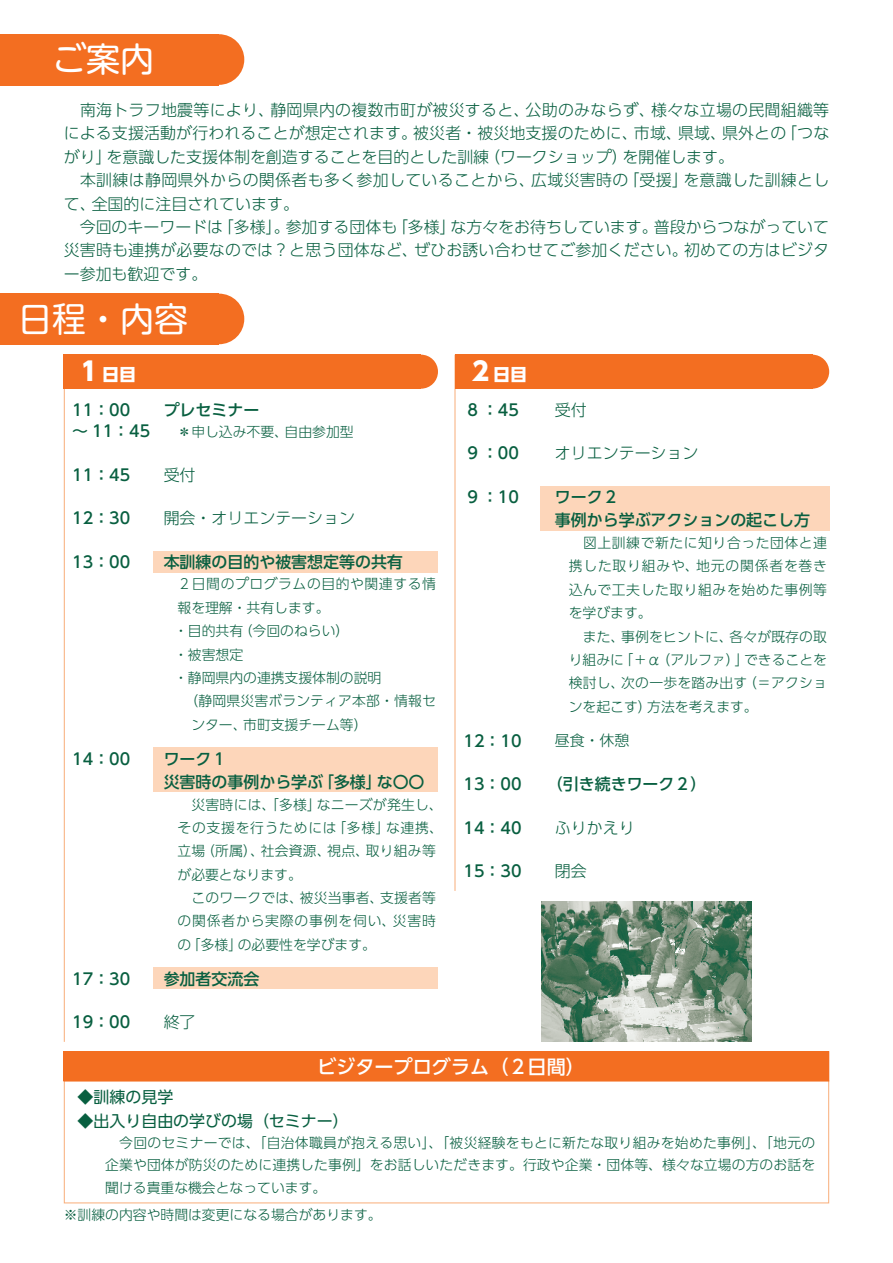
<style>
.page{position:relative;width:893px;height:1263px;background:#fff}
.page>*{position:absolute;margin:0;border:0;box-sizing:border-box;transform-origin:0 0}
.t1{font:34.05px "UD Shin M Go Pro";color:#fff}
.t2{font:500 19.2px "UD Shin Go Pro";color:#fff}
.t3{font:800 16.95px "UD Shin Go Pro";color:#fff}
.t4{font:300 15.9px/23.4px "UD Shin Go Pro";letter-spacing:.005em;color:#085f40;text-align:justify}
.t5{font:500 15.9px "UD Shin Go Pro";color:#085f40}
.t6{font:15.9px "UD Shin Go Pro";color:#085f40}
.t7{font:300 14.85px "UD Shin Go Pro";color:#085f40}
.t8{font:300 13.8px/23.4px "UD Shin Go Pro";letter-spacing:.01em;color:#085f40;text-align:justify}
.t9{font:300 13.8px/23.4px "UD Shin Go Pro";letter-spacing:.04em;color:#085f40}
.s1{font-size:25.5px}
</style>
<div class="page">
<hr style="left:64px;top:355px;width:1px;height:687px;background:#f9b281">
<hr style="left:454px;top:355px;width:1px;height:536px;background:#f9b281">
<div style="left:153px;top:551px;width:285px;height:22px;background:#fdd6ba"></div>
<div style="left:153px;top:967px;width:285px;height:22px;background:#fdd6ba"></div>
<div style="left:153px;top:747px;width:285px;height:45px;background:#fdd6ba"></div>
<div style="left:540px;top:486px;width:289px;height:44px;background:#fdd6ba"></div>
<div style="left:194px;top:34px;width:50px;height:51px;background:#f36e21;border-radius:50%"></div>
<div style="left:0;top:34px;width:219px;height:51px;background:#f36e21"></div>
<div style="left:194px;top:294px;width:50px;height:50px;background:#f36e21;border-radius:50%"></div>
<div style="left:0;top:293px;width:219px;height:51px;background:#f36e21"></div>
<div style="left:404px;top:355px;width:34px;height:34px;background:#f36e21;border-radius:50%"></div>
<div style="left:64px;top:355px;width:357px;height:34px;background:#f36e21"></div>
<div style="left:795px;top:355px;width:34px;height:34px;background:#f36e21;border-radius:50%"></div>
<div style="left:455px;top:355px;width:357px;height:34px;background:#f36e21"></div>
<div style="left:64px;top:1080px;width:765px;height:123px;border:1px solid #f9b281"></div>
<div style="left:64px;top:1052px;width:765px;height:29px;background:#f36e21"></div>
<div style="left:64px;top:1051px;width:765px;height:30px;border:1px solid #f36e21"></div>
<img style="left:541px;top:901px;width:211px;height:141px">
<p class="t1" style="left:52px;top:32px;width:104px">ご案内</p>
<p class="t4" style="left:64px;top:98px;width:767px">　南海トラフ地震等により、静岡県内の複数市町が被災すると、公助のみならず、様々な立場の民間組織等による支援活動が行われることが想定されます。被災者・被災地支援のために、市域、県域、県外との「つながり」を意識した支援体制を創造することを目的とした訓練（ワークショップ）を開催します。</p>
<p class="t4" style="left:64px;top:168px;width:767px">　本訓練は静岡県外からの関係者も多く参加していることから、広域災害時の「受援」を意識した訓練として、全国的に注目されています。</p>
<p class="t4" style="left:64px;top:215px;width:767px">　今回のキーワードは「多様」。参加する団体も「多様」な方々をお待ちしています。普段からつながっていて災害時も連携が必要なのでは？と思う団体など、ぜひお誘い合わせてご参加ください。初めての方はビジター参加も歓迎です。</p>
<p class="t1" style="left:18px;top:291px;width:172px">日程・内容</p>
<p class="t3" style="left:77px;top:361px;width:61px"><span class="s1">１</span>日目</p>
<p class="t3" style="left:468px;top:361px;width:61px"><span class="s1">２</span>日目</p>
<p class="t5" style="left:72px;top:397px;width:60px">11：00</p>
<p class="t5" style="left:72px;top:418px;width:79px">〜 11：45</p>
<p class="t5" style="left:164px;top:397px;width:97px">プレセミナー</p>
<p class="t8" style="left:178px;top:420px;width:178px">＊申し込み不要、自由参加型</p>
<p class="t5" style="left:72px;top:462px;width:60px">11：45</p>
<p class="t4" style="left:164px;top:462px;width:33px">受付</p>
<p class="t5" style="left:72px;top:505px;width:60px">12：30</p>
<p class="t4" style="left:164px;top:506px;width:193px">開会・オリエンテーション</p>
<p class="t5" style="left:72px;top:549px;width:60px">13：00</p>
<p class="t5" style="left:164px;top:549px;width:241px">本訓練の目的や被害想定等の共有</p>
<p class="t9" style="left:178px;top:572px;width:260px">２日間のプログラムの目的や関連する情報を理解・共有します。</p>
<p class="t8" style="left:174px;top:619px;width:177px">・目的共有（今回のねらい）</p>
<p class="t8" style="left:174px;top:642px;width:71px">・被害想定</p>
<p class="t8" style="left:174px;top:665px;width:209px">・静岡県内の連携支援体制の説明</p>
<p class="t8" style="left:191px;top:689px;width:246px;text-indent:-14px">　（静岡県災害ボランティア本部・情報センター、市町支援チーム等）</p>
<p class="t5" style="left:72px;top:746px;width:60px">14：00</p>
<p class="t5" style="left:164px;top:746px;width:65px">ワーク１</p>
<p class="t5" style="left:164px;top:769px;width:262px">災害時の事例から学ぶ「多様」な〇〇</p>
<p class="t8" style="left:178px;top:792px;width:267px;text-align:left">　災害時には、「多様」なニーズが発生し、その支援を行うためには「多様」な連携、立場（所属）、社会資源、視点、取り組み等が必要となります。</p>
<p class="t8" style="left:178px;top:886px;width:260px">　このワークでは、被災当事者、支援者等の関係者から実際の事例を伺い、災害時の「多様」の必要性を学びます。</p>
<p class="t5" style="left:72px;top:966px;width:60px">17：30</p>
<p class="t5" style="left:164px;top:966px;width:97px">参加者交流会</p>
<p class="t5" style="left:72px;top:1009px;width:60px">19：00</p>
<p class="t4" style="left:164px;top:1010px;width:33px">終了</p>
<p class="t5" style="left:467px;top:397px;width:53px">8 ：45</p>
<p class="t4" style="left:555px;top:398px;width:33px">受付</p>
<p class="t5" style="left:467px;top:440px;width:53px">9 ：00</p>
<p class="t4" style="left:555px;top:441px;width:145px">オリエンテーション</p>
<p class="t5" style="left:467px;top:484px;width:53px">9 ：10</p>
<p class="t5" style="left:555px;top:484px;width:65px">ワーク２</p>
<p class="t5" style="left:555px;top:507px;width:257px">事例から学ぶアクションの起こし方</p>
<p class="t8" style="left:569px;top:530px;width:260px">　図上訓練で新たに知り合った団体と連携した取り組みや、地元の関係者を巻き込んで工夫した取り組みを始めた事例等を学びます。</p>
<p class="t8" style="left:569px;top:624px;width:260px">　また、事例をヒントに、各々が既存の取り組みに「＋α（アルファ）」できることを検討し、次の一歩を踏み出す（＝アクションを起こす）方法を考えます。</p>
<p class="t5" style="left:463px;top:727px;width:60px">12：10</p>
<p class="t7" style="left:555px;top:728px;width:76px">昼食・休憩</p>
<p class="t5" style="left:463px;top:771px;width:60px">13：00</p>
<p class="t5" style="left:547px;top:771px;width:161px">（引き続きワーク２）</p>
<p class="t5" style="left:463px;top:815px;width:60px">14：40</p>
<p class="t4" style="left:555px;top:815px;width:81px">ふりかえり</p>
<p class="t5" style="left:463px;top:858px;width:60px">15：30</p>
<p class="t4" style="left:555px;top:859px;width:33px">閉会</p>
<p class="t2" style="left:317px;top:1051px;width:269px">ビジタープログラム（２日間）</p>
<p class="t6" style="left:78px;top:1084px;width:97px">◆訓練の見学</p>
<p class="t6" style="left:78px;top:1108px;width:273px">◆出入り自由の学びの場（セミナー）</p>
<p class="t8" style="left:105px;top:1131px;width:711px;line-height:22.4px">　今回のセミナーでは、「自治体職員が抱える思い」、「被災経験をもとに新たな取り組みを始めた事例」、「地元の企業や団体が防災のために連携した事例」をお話しいただきます。行政や企業・団体等、様々な立場の方のお話を聞ける貴重な機会となっています。</p>
<p class="t8" style="left:64px;top:1202px;width:319px">※訓練の内容や時間は変更になる場合があります。</p>
</div>
